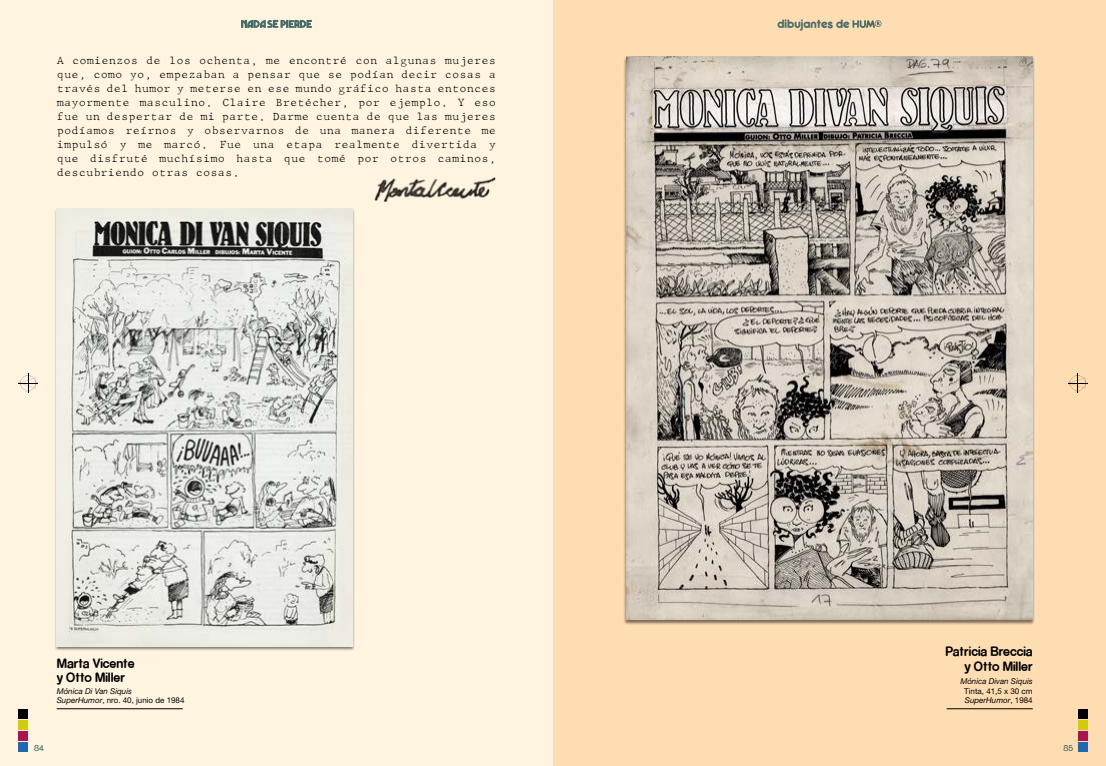
<style>
.page{position:relative;width:1106px;height:766px;background:#fff}
.page>*{position:absolute;margin:0;border:0;box-sizing:border-box;transform-origin:0 0}
.t1{font:700 12px/14.4px "Rocko FLF";color:#000}
.t2{font:11.3px "Rocko Ultra FLF";color:#496d6a}
.t3{font:10px/14px "JMH Typewritermono Fine";color:#000;text-align:justify}
.t4{font:italic 8px/9.6px "Helvetica Neue LT Std";color:#000}
.t5{font:8px/9.6px "Helvetica Neue LT Std";color:#000}
.t6{font:8px "Rocko FLF";color:#496d6a}
.s1{font-style:normal}
.s2{font-style:italic}
</style>
<div class="page">
<div style="left:0;top:0;width:553px;height:765px;background:#fff4e0"></div>
<div style="left:553px;top:0;width:553px;height:765px;background:#feddb2"></div>
<svg style="left:18px;top:373px;width:20px;height:20px"></svg>
<svg style="left:1068px;top:373px;width:20px;height:20px"></svg>
<div style="left:19px;top:741px;width:9px;height:10px;background:#2167b0"></div>
<div style="left:19px;top:730px;width:9px;height:10px;background:#ac1351"></div>
<div style="left:19px;top:720px;width:9px;height:9px;background:#d3ca08"></div>
<div style="left:19px;top:709px;width:9px;height:9px;background:#000"></div>
<div style="left:1077px;top:741px;width:10px;height:10px;background:#2167b0"></div>
<div style="left:1077px;top:730px;width:10px;height:10px;background:#ac1351"></div>
<div style="left:1077px;top:720px;width:10px;height:9px;background:#d3ca08"></div>
<div style="left:1077px;top:709px;width:10px;height:9px;background:#000"></div>
<svg style="left:241px;top:20px;width:71px;height:8px"></svg>
<svg style="left:852px;top:20px;width:29px;height:8px"></svg>
<div style="left:54px;top:208px;width:300px;height:442px;background:#000;opacity:.5"></div>
<img style="left:57px;top:208px;width:295px;height:438px">
<hr style="left:57px;top:708px;width:126px;height:1px;background:#000">
<img style="left:374px;top:177px;width:121px;height:25px">
<div style="left:623px;top:57px;width:411px;height:567px;background:#000;opacity:.5"></div>
<img style="left:626px;top:56px;width:406px;height:563px">
<hr style="left:946px;top:708px;width:86px;height:1px;background:#000">
<p class="t3" style="left:57px;top:54px;width:441px">A comienzos de los ochenta, me encontré con algunas mujeres que, como yo, empezaban a pensar que se podían decir cosas a través del humor y meterse en ese mundo gráfico hasta entonces mayormente masculino. Claire Bretécher, por ejemplo. Y eso fue un despertar de mi parte. Darme cuenta de que las mujeres podíamos reírnos y observarnos de una manera diferente me impulsó y me marcó. Fue una etapa realmente divertida y que disfruté muchísimo hasta que tomé por otros caminos, descubriendo otras cosas.</p>
<p class="t1" style="left:57px;top:655px;width:79px">Marta Vicente y Otto Miller</p>
<p class="t4" style="left:57px;top:685px;width:129px">Mónica Di Van Siquis<br>SuperHumor<span class="s1">, nro. 40, junio de 1984</span></p>
<p class="t2" style="left:777px;top:16px;width:74px">dibujantes de</p>
<p class="t1" style="left:945px;top:644px;width:89px;text-align:right">Patricia Breccia y Otto Miller</p>
<p class="t4" style="left:960px;top:676px;width:74px">Mónica Divan Siquis</p>
<p class="t5" style="left:964px;top:685px;width:70px">Tinta, 41,5 x 30 cm<br><span class="s2">SuperHumor</span>, 1984</p>
<p class="t6" style="left:34px;top:743px;width:11px">84</p>
<p class="t6" style="left:1063px;top:743px;width:11px">85</p>
</div>
